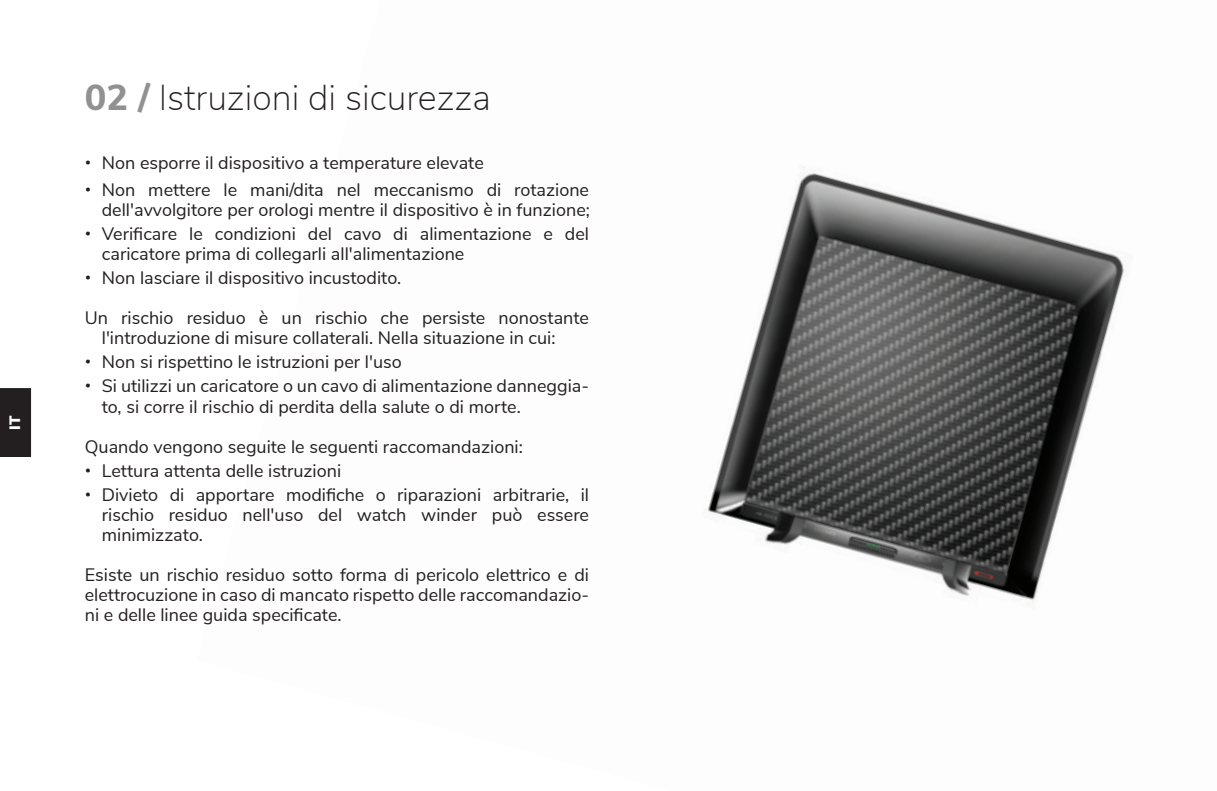
<style>
.page{position:relative;width:1217px;height:791px;background:#fff}
.page>*{position:absolute;margin:0;border:0;box-sizing:border-box;transform-origin:0 0}
.t1{font:200 36px "Nunito Sans";color:#231f20}
.t2{font:18px/20.1px "Nunito Sans";color:#231f20}
.t3{font:900 15px "Nunito Sans";color:#fff}
.s1{font-weight:800;color:#929191}
.s2{font-family:"Helvetica"}
</style>
<div class="page">
<img style="left:705px;top:167px;width:422px;height:438px">
<div style="left:0;top:388px;width:32px;height:69px;background:#231f20"></div>
<p class="t3" style="left:4px;top:430px;width:16px;rotate:-90deg">IT</p>
<h1 class="t1" style="left:85px;top:71px;width:407px"><span class="s1">02 /</span> Istruzioni di sicurezza</h1>
<p class="t2" style="left:85px;top:151px;width:400px"><span class="s2">•</span> Non esporre il dispositivo a temperature elevate</p>
<p class="t2" style="left:85px;top:178px;width:506px;text-align:right"><span class="s2">•</span> Non mettere le mani/dita nel meccanismo di rotazione dell'avvolgitore per orologi mentre il dispositivo è in funzione;</p>
<p class="t2" style="left:102px;top:223px;width:488px;text-indent:-17px"><span class="s2">•</span> Verificare le condizioni del cavo di alimentazione e del caricatore prima di collegarli all'alimentazione</p>
<p class="t2" style="left:85px;top:267px;width:318px"><span class="s2">•</span> Non lasciare il dispositivo incustodito.</p>
<p class="t2" style="left:102px;top:307px;width:488px;text-indent:-17px">Un rischio residuo è un rischio che persiste nonostante l'introduzione di misure collaterali. Nella situazione in cui:</p>
<p class="t2" style="left:85px;top:351px;width:318px"><span class="s2">•</span> Non si rispettino le istruzioni per l'uso</p>
<p class="t2" style="left:102px;top:375px;width:488px;text-indent:-17px"><span class="s2">•</span> Si utilizzi un caricatore o un cavo di alimentazione danneggia&shy;to, si corre il rischio di perdita della salute o di morte.</p>
<p class="t2" style="left:85px;top:435px;width:439px">Quando vengono seguite le seguenti raccomandazioni:</p>
<p class="t2" style="left:85px;top:459px;width:258px"><span class="s2">•</span> Lettura attenta delle istruzioni</p>
<p class="t2" style="left:102px;top:483px;width:488px;text-align:justify;text-indent:-17px"><span class="s2">•</span> Divieto di apportare modifiche o riparazioni arbitrarie, il rischio residuo nell'uso del watch winder può essere minimizzato.</p>
<p class="t2" style="left:85px;top:564px;width:505px;text-align:justify">Esiste un rischio residuo sotto forma di pericolo elettrico e di elettrocuzione in caso di mancato rispetto delle raccomandazio&shy;ni e delle linee guida specificate.</p>
</div>
